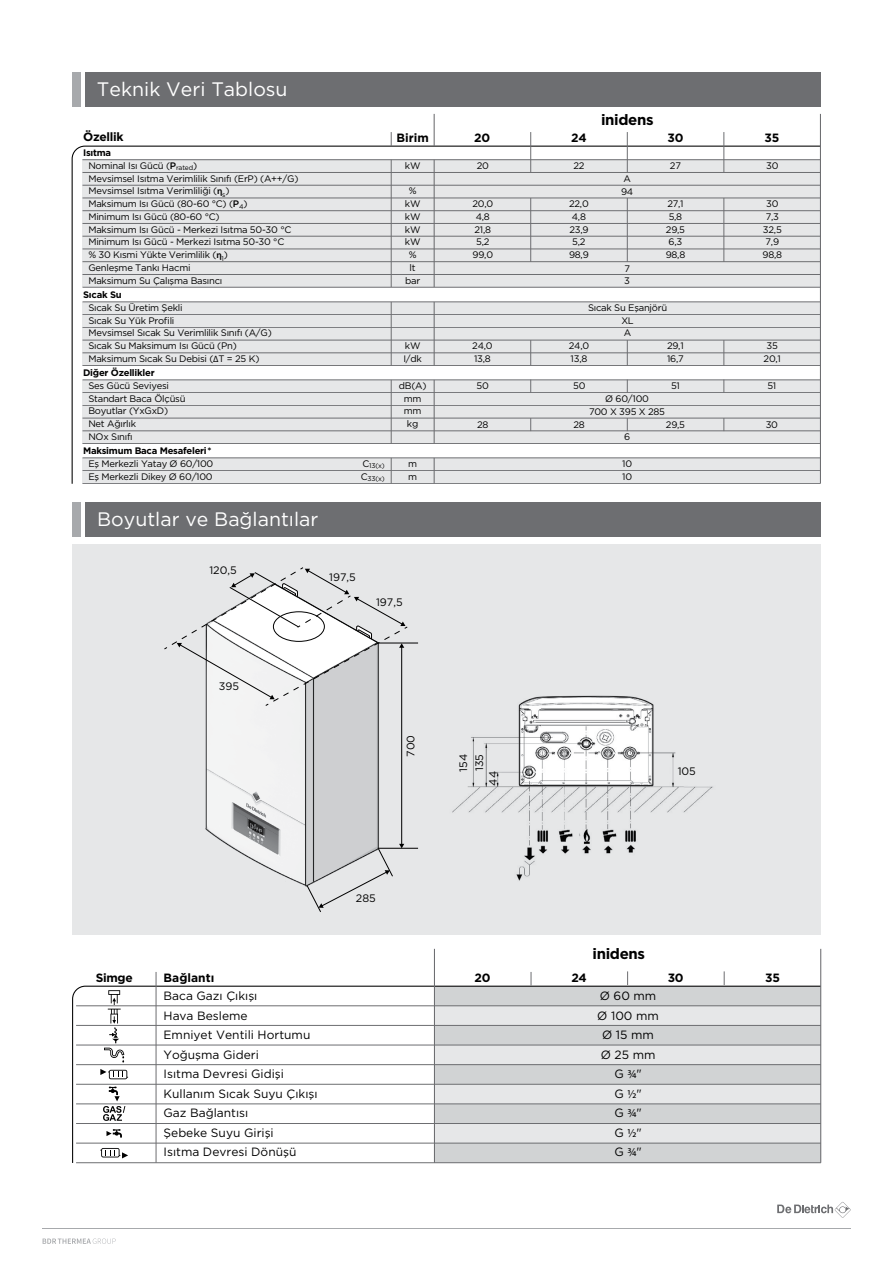
<style>
.page{position:relative;width:893px;height:1263px;background:#fff}
.page>*{position:absolute;margin:0;border:0;box-sizing:border-box;transform-origin:0 0}
.t1{font:19.5px "Gotham";color:#fff}
.t2{font:700 15px "Gotham";letter-spacing:-.025em;color:#000}
.t3{font:12px/19.5px "Gotham";color:#000}
.t4{font:700 12px "Gotham";letter-spacing:-.025em;color:#000}
.t5{font:700 12px "Gotham";color:#000}
.t6{font:10.8px/15.9px "Gotham";color:#000}
.t7{font:9.45px/12.8px "Gotham";letter-spacing:-.025em;color:#000}
.t8{font:700 9.45px "Gotham";letter-spacing:-.025em;color:#000}
.t9{font:6.75px "Gotham";color:#000}
.s1{font-weight:700}
.s2{font-weight:500}
.s3{font-family:"Myriad Pro";font-weight:600}
.s4{font-family:"Myriad Pro"}
</style>
<div class="page">
<svg style="left:777px;top:1202px;width:74px;height:16px"></svg>
<svg style="left:43px;top:1238px;width:73px;height:6px"></svg>
<hr style="left:42px;top:1228px;width:809px;height:1px;background:#a7a9ac">
<svg style="left:71px;top:145px;width:750px;height:339px"></svg>
<hr style="left:82px;top:159px;width:738px;height:1px;background:#6d6e71">
<hr style="left:82px;top:172px;width:738px;height:1px;background:#6d6e71">
<hr style="left:82px;top:185px;width:738px;height:1px;background:#6d6e71">
<hr style="left:82px;top:198px;width:738px;height:1px;background:#6d6e71">
<hr style="left:82px;top:210px;width:738px;height:1px;background:#6d6e71">
<hr style="left:82px;top:223px;width:738px;height:1px;background:#6d6e71">
<hr style="left:82px;top:236px;width:738px;height:1px;background:#6d6e71">
<hr style="left:82px;top:249px;width:738px;height:1px;background:#6d6e71">
<hr style="left:82px;top:261px;width:738px;height:1px;background:#6d6e71">
<hr style="left:82px;top:274px;width:738px;height:1px;background:#6d6e71">
<hr style="left:82px;top:287px;width:738px;height:1px;background:#6d6e71">
<svg style="left:391px;top:132px;width:1px;height:14px"></svg>
<hr style="left:627px;top:132px;width:1px;height:40px;background:#6d6e71">
<hr style="left:627px;top:198px;width:1px;height:64px;background:#6d6e71">
<hr style="left:724px;top:132px;width:1px;height:40px;background:#6d6e71">
<hr style="left:724px;top:198px;width:1px;height:64px;background:#6d6e71">
<hr style="left:530px;top:132px;width:1px;height:40px;background:#6d6e71">
<hr style="left:530px;top:198px;width:1px;height:64px;background:#6d6e71">
<hr style="left:391px;top:160px;width:1px;height:127px;background:#6d6e71">
<hr style="left:434px;top:114px;width:1px;height:32px;background:#6d6e71">
<hr style="left:434px;top:160px;width:1px;height:127px;background:#6d6e71">
<hr style="left:820px;top:114px;width:1px;height:369px;background:#6d6e71">
<div style="left:85px;top:72px;width:735px;height:34px;background:#6d6e71"></div>
<div style="left:72px;top:72px;width:9px;height:34px;background:#a7a9ac"></div>
<svg style="left:72px;top:985px;width:750px;height:179px"></svg>
<svg style="left:104px;top:990px;width:20px;height:72px"></svg>
<svg style="left:100px;top:1067px;width:28px;height:15px"></svg>
<svg style="left:100px;top:1069px;width:28px;height:10px"></svg>
<svg style="left:103px;top:1086px;width:22px;height:35px"></svg>
<div style="left:106px;top:1126px;width:16px;height:15px;background:#fff"></div>
<svg style="left:106px;top:1129px;width:16px;height:8px"></svg>
<div style="left:100px;top:1145px;width:28px;height:15px;background:#fff"></div>
<svg style="left:100px;top:1148px;width:28px;height:10px"></svg>
<svg style="left:531px;top:972px;width:1px;height:13px"></svg>
<hr style="left:156px;top:972px;width:1px;height:191px;background:#6d6e71">
<svg style="left:627px;top:971px;width:1px;height:14px"></svg>
<svg style="left:724px;top:971px;width:1px;height:14px"></svg>
<hr style="left:434px;top:949px;width:1px;height:214px;background:#6d6e71">
<hr style="left:820px;top:949px;width:1px;height:214px;background:#6d6e71">
<hr style="left:76px;top:1005px;width:745px;height:1px;background:#6d6e71">
<hr style="left:76px;top:1025px;width:745px;height:1px;background:#6d6e71">
<hr style="left:76px;top:1045px;width:745px;height:1px;background:#6d6e71">
<hr style="left:76px;top:1064px;width:745px;height:1px;background:#6d6e71">
<hr style="left:76px;top:1084px;width:745px;height:1px;background:#6d6e71">
<hr style="left:76px;top:1103px;width:745px;height:1px;background:#6d6e71">
<hr style="left:76px;top:1123px;width:745px;height:1px;background:#6d6e71">
<hr style="left:76px;top:1143px;width:745px;height:1px;background:#6d6e71">
<hr style="left:76px;top:1162px;width:745px;height:1px;background:#6d6e71">
<div style="left:85px;top:502px;width:736px;height:34px;background:#6d6e71"></div>
<div style="left:73px;top:502px;width:8px;height:34px;background:#a7a9ac"></div>
<img style="left:72px;top:544px;width:749px;height:390px">
<hr style="left:378px;top:643px;width:40px;height:1px;background:#000">
<hr style="left:378px;top:848px;width:40px;height:1px;background:#000">
<hr style="left:401px;top:647px;width:1px;height:197px;background:#000">
<svg style="left:306px;top:844px;width:98px;height:69px;background:#d5d6d7"></svg>
<svg style="left:163px;top:566px;width:245px;height:141px"></svg>
<h1 class="t1" style="left:97px;top:77px;width:192px">Teknik Veri Tablosu</h1>
<h2 class="t2" style="left:601px;top:109px;width:54px">inidens</h2>
<p class="t4" style="left:83px;top:129px;width:42px">Özellik</p>
<p class="t4" style="left:396px;top:130px;width:34px">Birim</p>
<p class="t4" style="left:474px;top:130px;width:17px">20</p>
<p class="t4" style="left:571px;top:130px;width:17px">24</p>
<p class="t4" style="left:668px;top:130px;width:17px">30</p>
<p class="t4" style="left:764px;top:130px;width:16px">35</p>
<p class="t7" style="left:88px;top:146px;width:212px;text-indent:-5px"><span class="s1">Isıtma<br></span>Nominal Isı Gücü (<span class="s2">P</span><sub>rated</sub>)<br>Mevsimsel Isıtma Verimlilik Sınıfı (ErP) (A++/G)<br>Mevsimsel Isıtma Verimliliği (<span class="s3">η</span><sub>s</sub>)<br>Maksimum Isı Gücü (80-60 °C) (<span class="s2">P</span><sub>4</sub>)<br>Minimum Isı Gücü (80-60 °C)<br>Maksimum Isı Gücü - Merkezi Isıtma 50-30 °C<br>Minimum Isı Gücü - Merkezi Isıtma 50-30 °C<br>% 30 Kısmi Yükte Verimlilik (<span class="s3">η</span><sub>1</sub>)<br>Genleşme Tankı Hacmi<br>Maksimum Su Çalışma Basıncı</p>
<p class="t8" style="left:83px;top:289px;width:40px">Sıcak Su</p>
<p class="t7" style="left:88px;top:301px;width:185px">Sıcak Su Üretim Şekli<br>Sıcak Su Yük Profili<br>Mevsimsel Sıcak Su Verimlilik Sınıfı (A/G)<br>Sıcak Su Maksimum Isı Gücü (Pn)<br>Maksimum Sıcak Su Debisi (<span class="s4">∆</span>T = 25 K)</p>
<p class="t8" style="left:83px;top:367px;width:73px">Diğer Özellikler</p>
<p class="t7" style="left:88px;top:379px;width:99px">Ses Gücü Seviyesi<br>Standart Baca Ölçüsü<br>Boyutlar (YxGxD)<br>Net Ağırlık<br>NOx Sınıfı</p>
<p class="t8" style="left:83px;top:445px;width:130px">Maksimum Baca Mesafeleri*</p>
<p class="t7" style="left:88px;top:457px;width:127px">Eş Merkezli Yatay Ø 60/100</p>
<p class="t9" style="left:362px;top:462px;width:24px"><sup>C</sup>13(x)</p>
<p class="t7" style="left:88px;top:470px;width:126px">Eş Merkezli Dikey Ø 60/100</p>
<p class="t9" style="left:361px;top:474px;width:26px"><sup>C</sup>33(x)</p>
<h1 class="t1" style="left:97px;top:507px;width:223px">Boyutlar ve Bağlantılar</h1>
<p class="t6" style="left:209px;top:562px;width:29px">120,5</p>
<p class="t6" style="left:329px;top:569px;width:28px">197,5</p>
<p class="t7" style="left:405px;top:159px;width:17px">kW</p>
<p class="t7" style="left:405px;top:184px;width:17px;text-align:center">% kW kW kW kW % lt bar</p>
<p class="t7" style="left:403px;top:339px;width:20px">kW<br>I/dk</p>
<p class="t7" style="left:399px;top:379px;width:29px;text-align:center">dB(A) mm mm kg</p>
<p class="t7" style="left:408px;top:457px;width:10px">m m</p>
<p class="t6" style="left:219px;top:678px;width:22px">395</p>
<p class="t6" style="left:376px;top:594px;width:28px">197,5</p>
<p class="t6" style="left:402px;top:757px;width:23px;rotate:-90deg">700</p>
<p class="t7" style="left:477px;top:159px;width:14px">20</p>
<p class="t7" style="left:472px;top:197px;width:22px;text-align:center">20,0<br>4,8<br>21,8<br>5,2<br>99,0</p>
<p class="t7" style="left:573px;top:159px;width:13px">22</p>
<p class="t7" style="left:569px;top:197px;width:21px;text-align:center">22,0<br>4,8<br>23,9<br>5,2<br>98,9</p>
<p class="t7" style="left:621px;top:172px;width:14px">A<br>94</p>
<p class="t7" style="left:624px;top:262px;width:7px">7<br>3</p>
<p class="t7" style="left:670px;top:159px;width:13px">27</p>
<p class="t7" style="left:666px;top:197px;width:21px;text-align:center">27,1<br>5,8<br>29,5<br>6,3<br>98,8</p>
<p class="t7" style="left:588px;top:301px;width:81px;text-align:center">Sıcak Su Eşanjörü<br>XL<br>A</p>
<p class="t7" style="left:766px;top:159px;width:14px">30</p>
<p class="t7" style="left:762px;top:197px;width:21px;text-align:center">30<br>7,3<br>32,5<br>7,9<br>98,8</p>
<p class="t7" style="left:569px;top:339px;width:22px">24,0<br>13,8</p>
<p class="t7" style="left:667px;top:339px;width:18px">29,1<br>16,7</p>
<p class="t7" style="left:764px;top:339px;width:19px;text-align:center">35<br>20,1</p>
<p class="t7" style="left:472px;top:339px;width:22px">24,0<br>13,8</p>
<p class="t7" style="left:477px;top:379px;width:14px">50</p>
<p class="t7" style="left:573px;top:379px;width:14px">50</p>
<p class="t7" style="left:477px;top:418px;width:13px">28</p>
<p class="t7" style="left:573px;top:418px;width:13px">28</p>
<p class="t7" style="left:666px;top:418px;width:21px">29,5</p>
<p class="t7" style="left:766px;top:418px;width:14px">30</p>
<p class="t7" style="left:671px;top:379px;width:10px">51</p>
<p class="t7" style="left:767px;top:379px;width:10px">51</p>
<p class="t7" style="left:589px;top:392px;width:77px;text-align:center">Ø 60/100<br>700 X 395 X 285</p>
<p class="t7" style="left:624px;top:430px;width:8px">6</p>
<p class="t6" style="left:455px;top:771px;width:19px;rotate:-90deg">154<br>135</p>
<p class="t6" style="left:485px;top:785px;width:16px;rotate:-90deg">44</p>
<p class="t7" style="left:622px;top:457px;width:11px">10<br>10</p>
<p class="t6" style="left:678px;top:763px;width:20px">105</p>
<p class="t6" style="left:356px;top:890px;width:21px">285</p>
<h2 class="t2" style="left:593px;top:944px;width:54px">inidens</h2>
<p class="t4" style="left:96px;top:970px;width:38px">Simge</p>
<p class="t5" style="left:164px;top:970px;width:52px">Bağlantı</p>
<p class="t4" style="left:475px;top:970px;width:17px">20</p>
<p class="t4" style="left:571px;top:970px;width:17px">24</p>
<p class="t4" style="left:668px;top:970px;width:17px">30</p>
<p class="t4" style="left:765px;top:970px;width:16px">35</p>
<p class="t3" style="left:164px;top:986px;width:156px">Baca Gazı Çıkışı<br>Hava Besleme<br>Emniyet Ventili Hortumu<br>Yoğuşma Gideri<br>Isıtma Devresi Gidişi<br>Kullanım Sıcak Suyu Çıkışı<br>Gaz Bağlantısı<br>Şebeke Suyu Girişi<br>Isıtma Devresi Dönüşü</p>
<p class="t3" style="left:597px;top:986px;width:63px;text-align:center">Ø 60 mm<br>Ø 100 mm<br>Ø 15 mm<br>Ø 25 mm<br>G <span class="s4">¾</span>"<br>G <span class="s4">½</span>"<br>G <span class="s4">¾</span>"<br>G <span class="s4">½</span>"<br>G <span class="s4">¾</span>"</p>
</div>
